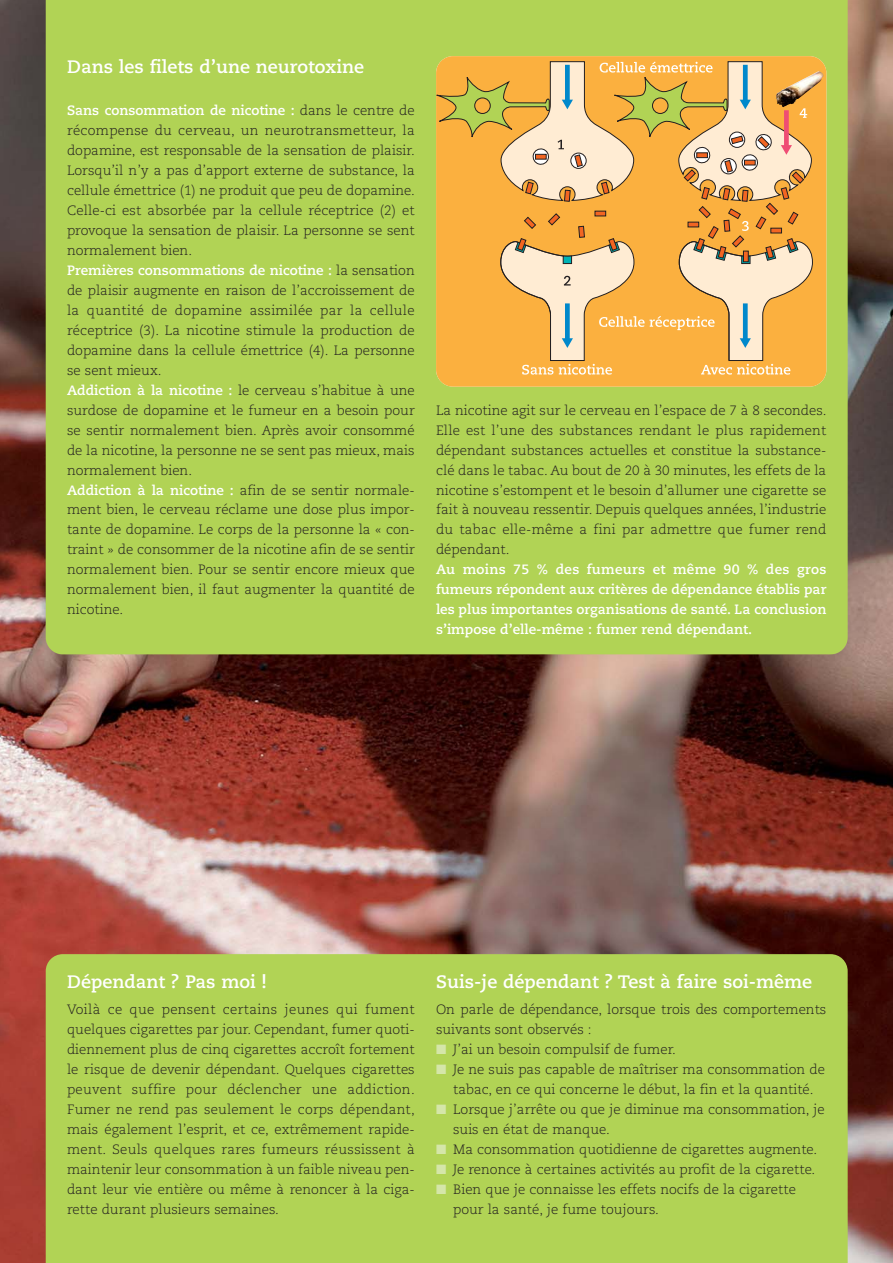
<style>
.page{position:relative;width:893px;height:1263px;background:#fff}
.page>*{position:absolute;margin:0;border:0;box-sizing:border-box;transform-origin:0 0}
.t1{font:700 18px "Caecilia";color:#fff}
.t2{font:300 13.5px/20px "Caecilia";color:#231f20}
.t3{font:700 13.5px/20px "Caecilia";color:#fff;text-align:justify}
.s1{font-weight:700;color:#fff}
.s2{color:#d5e6a9}
</style>
<div class="page">
<img style="left:0;top:0;width:892px;height:1263px">
<div style="left:46px;top:954px;width:801px;height:309px;background:#b1d355"></div>
<div style="left:46px;top:0;width:801px;height:654px;background:#b1d355"></div>
<div style="left:436px;top:56px;width:390px;height:331px;background:#fbb03f;border-radius:17px"></div>
<img style="left:813px;top:71px;width:10px;height:16px">
<svg style="left:436px;top:61px;width:377px;height:314px"></svg>
<h1 class="t1" style="left:67px;top:60px;width:299px">Dans les filets d’une neurotoxine</h1>
<p class="t2" style="left:67px;top:101px;width:349px"><span class="s1">Sans consommation de nicotine :</span> dans le centre de récompense du cerveau, un neurotransmetteur, la dopamine, est responsable de la sensation de plaisir.<br>Lorsqu’il n’y a pas d’apport externe de substance, la cellule émettrice (1) ne produit que peu de dopamine.<br>Celle-ci est absorbée par la cellule réceptrice (2) et provoque la sensation de plaisir. La personne se sent normalement bien.<br><span class="s1">Premières consommations de nicotine :</span> la sensation de plaisir augmente en raison de l’accroissement de la quantité de dopamine assimilée par la cellule réceptrice (3). La nicotine stimule la production de dopamine dans la cellule émettrice (4). La personne se sent mieux.<br><span class="s1">Addiction à la nicotine :</span> le cerveau s’habitue à une surdose de dopamine et le fumeur en a besoin pour se sentir normalement bien. Après avoir consommé de la nicotine, la personne ne se sent pas mieux, mais normalement bien.<br><span class="s1">Addiction à la nicotine :</span> afin de se sentir normale&shy;ment bien, le cerveau réclame une dose plus impor&shy;tante de dopamine. Le corps de la personne la « con&shy;traint » de consommer de la nicotine afin de se sentir normalement bien. Pour se sentir encore mieux que normalement bien, il faut augmenter la quantité de nicotine.</p>
<p class="t2" style="left:436px;top:401px;width:392px;text-align:justify">La nicotine agit sur le cerveau en l’espace de 7 à 8 secondes.<br>Elle est l’une des substances rendant le plus rapidement dépendant substances actuelles et constitue la substance&shy;clé dans le tabac. Au bout de 20 à 30 minutes, les effets de la nicotine s’estompent et le besoin d’allumer une cigarette se fait à nouveau ressentir. Depuis quelques années, l’industrie du tabac elle-même a fini par admettre que fumer rend dépendant.</p>
<p class="t3" style="left:436px;top:561px;width:392px">Au moins 75 % des fumeurs et même 90 % des gros fumeurs répondent aux critères de dépendance établis par les plus importantes organisations de santé. La conclusion s’impose d’elle-même : fumer rend dépendant.</p>
<h1 class="t1" style="left:67px;top:974px;width:201px">Dépendant ? Pas moi !</h1>
<p class="t2" style="left:67px;top:1001px;width:349px;text-align:justify">Voilà ce que pensent certains jeunes qui fument quelques cigarettes par jour. Cependant, fumer quoti&shy;diennement plus de cinq cigarettes accroît fortement le risque de devenir dépendant. Quelques cigarettes peuvent suffire pour déclencher une addiction.<br>Fumer ne rend pas seulement le corps dépendant, mais également l’esprit, et ce, extrêmement rapide&shy;ment. Seuls quelques rares fumeurs réussissent à maintenir leur consommation à un faible niveau pen&shy;dant leur vie entière ou même à renoncer à la ciga&shy;rette durant plusieurs semaines.</p>
<h1 class="t1" style="left:436px;top:974px;width:377px">Suis-je dépendant ? Test à faire soi-même</h1>
<p class="t2" style="left:436px;top:1001px;width:392px">On parle de dépendance, lorsque trois des comportements suivants sont observés :</p>
<p class="t2" style="left:436px;top:1041px;width:241px"><span class="s2">■</span> J’ai un besoin compulsif de fumer.</p>
<p class="t2" style="left:436px;top:1061px;width:390px;text-align:center"><span class="s2">■</span> Je ne suis pas capable de maîtriser ma consommation de tabac, en ce qui concerne le début, la fin et la quantité.</p>
<p class="t2" style="left:453px;top:1101px;width:373px;text-indent:-17px"><span class="s2">■</span> Lorsque j’arrête ou que je diminue ma consommation, je suis en état de manque.</p>
<p class="t2" style="left:436px;top:1141px;width:382px"><span class="s2">■</span> Ma consommation quotidienne de cigarettes augmente.</p>
<p class="t2" style="left:436px;top:1161px;width:381px"><span class="s2">■</span> Je renonce à certaines activités au profit de la cigarette.</p>
<p class="t2" style="left:453px;top:1180px;width:344px;text-indent:-17px"><span class="s2">■</span> Bien que je connaisse les effets nocifs de la cigarette pour la santé, je fume toujours.</p>
</div>
